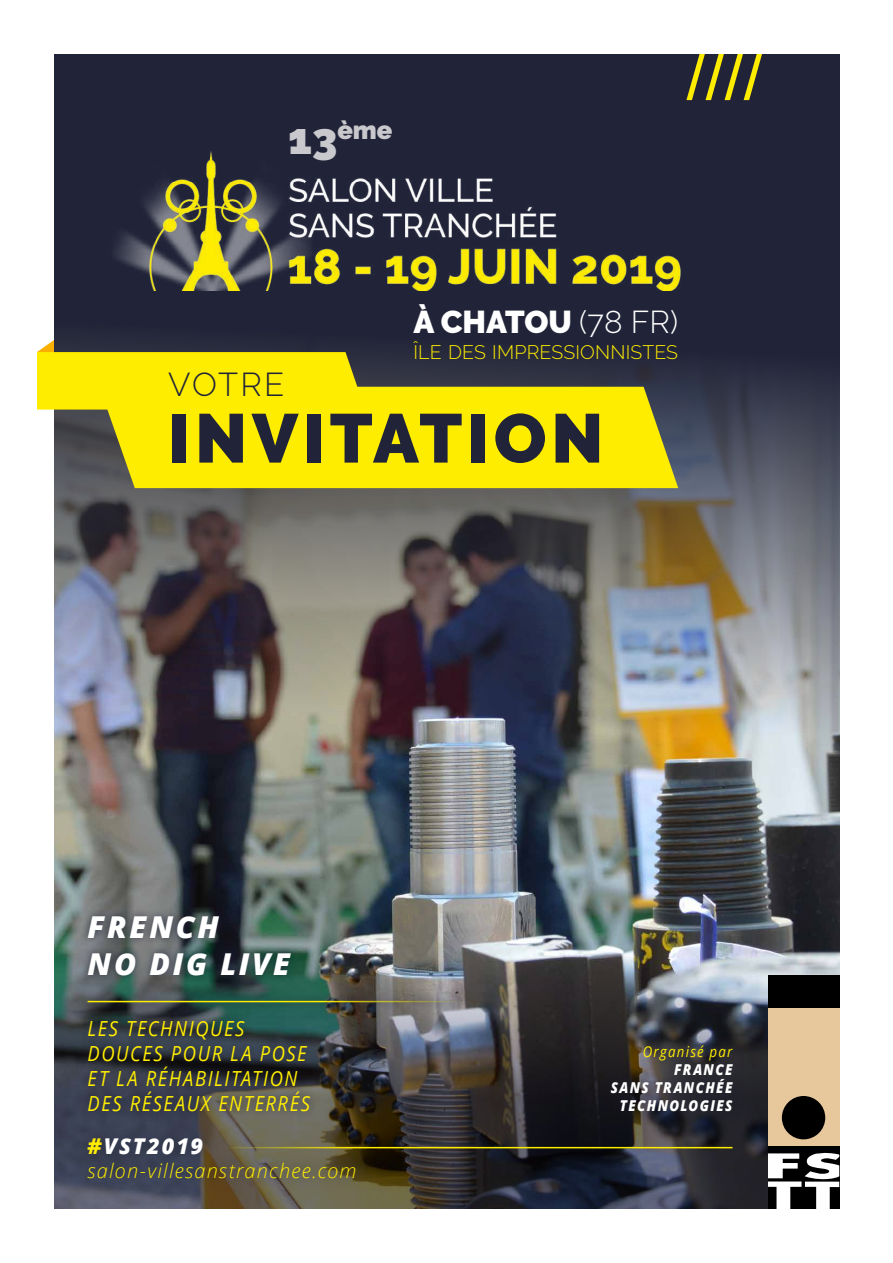
<style>
.page{position:relative;width:893px;height:1263px;background:#fff}
.page>*{position:absolute;margin:0;border:0;box-sizing:border-box;transform-origin:0 0}
.t1{font:900 68.85px "Raleway";letter-spacing:.07em;color:#212438}
.t2{font:300 33px "Raleway";letter-spacing:.055em;color:#212438}
.t3{font:900 31.5px "Raleway";color:#fff}
.t4{font:italic 800 30.15px/36.2px "Open Sans";letter-spacing:.085em;color:#fff}
.t5{font:900 25.5px "Raleway";color:#c9c8cd}
.t6{font:italic 800 21.75px "Open Sans";letter-spacing:.085em;color:#fff}
.t7{font:italic 20.85px/24.9px "Open Sans";letter-spacing:.085em;color:#ffed00;scale:.88 1}
.t8{font:italic 300 19.95px "Open Sans";letter-spacing:.06em;color:#ffed00}
.t9{font:300 19.5px "Raleway";letter-spacing:.01em;color:#ffed00}
.t10{font:italic 800 15px/18px "Open Sans";letter-spacing:.1em;color:#fff;text-align:right;scale:.88 1}
.t11{font:italic 15px "Open Sans";letter-spacing:.095em;color:#ffed00;scale:.88 1}
.s1{font-size:43.8px}
.s2{font-weight:300}
.s3{color:#ffed00}
</style>
<div class="page">
<div style="left:54px;top:54px;width:785px;height:1155px;background:#212438"></div>
<img style="left:54px;top:290px;width:785px;height:668px">
<svg style="left:686px;top:54px;width:76px;height:46px"></svg>
<img style="left:114px;top:151px;width:567px;height:139px">
<img style="left:54px;top:958px;width:785px;height:251px">
<div style="left:598px;top:1032px;width:148px;height:92px;background:#212438;opacity:.75"></div>
<hr style="left:223px;top:1147px;width:509px;height:1px;background:#ffed00">
<div style="left:75px;top:1124px;width:294px;height:67px;background:#212438;opacity:.75"></div>
<div style="left:768px;top:975px;width:71px;height:181px;background:#e7c89d"></div>
<div style="left:782px;top:1096px;width:43px;height:43px;background:#000;border-radius:50%"></div>
<div style="left:768px;top:1147px;width:71px;height:62px;background:#000"></div>
<div style="left:768px;top:975px;width:71px;height:32px;background:#000"></div>
<svg style="left:768px;top:1152px;width:71px;height:57px"></svg>
<svg style="left:37px;top:339px;width:328px;height:71px"></svg>
<div style="left:99px;top:387px;width:579px;height:101px;background:#ffed00"></div>
<div style="left:81px;top:908px;width:391px;height:211px;background:#212438;opacity:.75"></div>
<hr style="left:88px;top:1001px;width:376px;height:1px;background:#ffed00">
<p class="t5" style="left:288px;top:115px;width:106px"><span class="s1">13</span>ème</p>
<h3 class="t3" style="left:413px;top:304px;width:266px">À CHATOU <span class="s2">(78 FR)</span></h3>
<p class="t9" style="left:413px;top:341px;width:266px">ÎLE DES IMPRESSIONNISTES</p>
<h2 class="t2" style="left:168px;top:365px;width:118px">VOTRE</h2>
<h1 class="t1" style="left:168px;top:398px;width:436px">INVITATION</h1>
<h3 class="t4" style="left:88px;top:908px;width:204px">FRENCH<br>NO DIG LIVE</h3>
<p class="t7" style="left:88px;top:1015px;width:254px">LES TECHNIQUES<br>DOUCES POUR LA POSE<br>ET LA RÉHABILITATION<br>DES RÉSEAUX ENTERRÉS</p>
<p class="t6" style="left:88px;top:1129px;width:117px"><span class="s3">#</span>VST2019</p>
<p class="t8" style="left:88px;top:1157px;width:270px">salon-villesanstranchee.com</p>
<p class="t11" style="left:643px;top:1041px;width:104px">Organisé par</p>
<p class="t10" style="left:611px;top:1059px;width:140px">FRANCE<br>SANS TRANCHÉE<br>TECHNOLOGIES</p>
</div>
